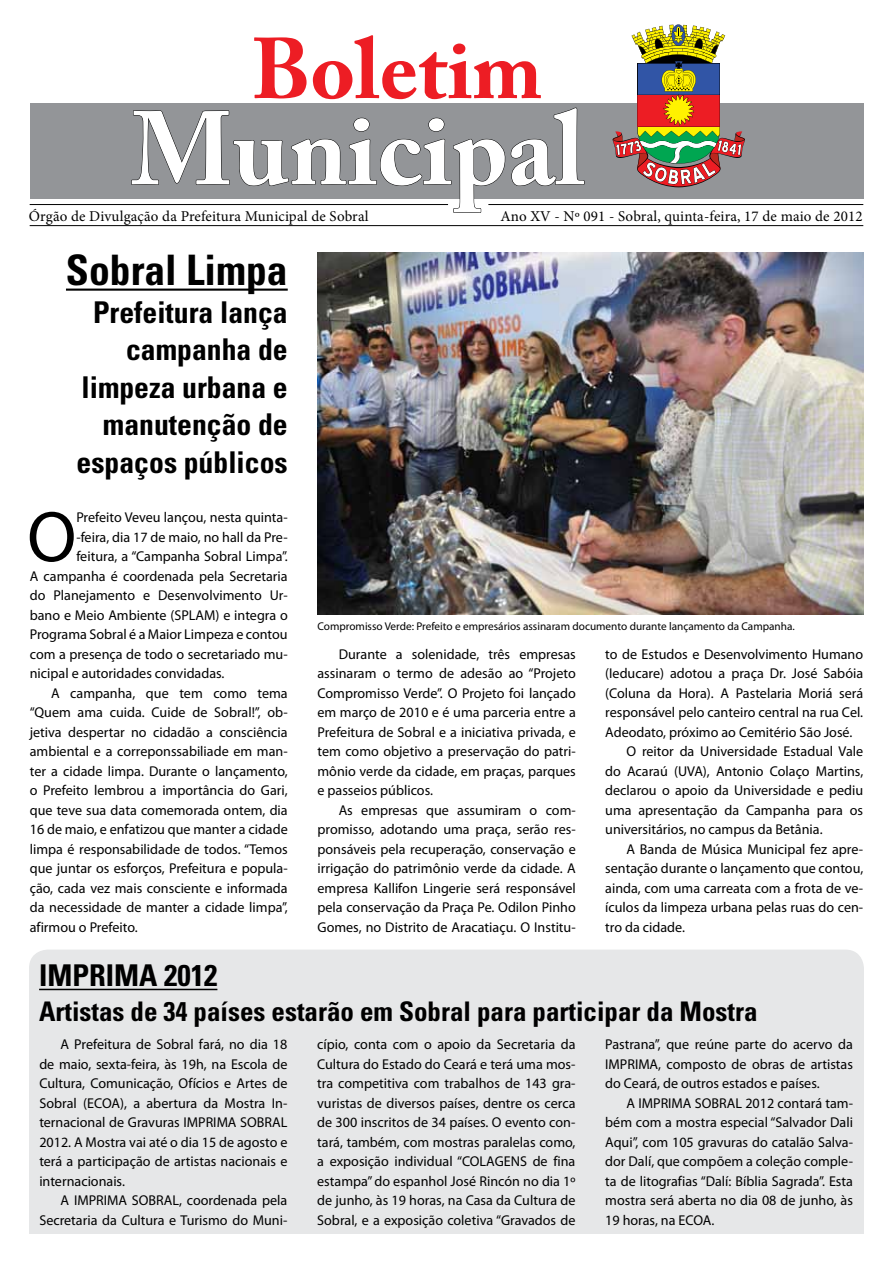
<style>
.page{position:relative;width:893px;height:1263px;background:#fff}
.page>*{position:absolute;margin:0;border:0;box-sizing:border-box;transform-origin:0 0}
.t1{font:700 103.05px "Adobe Caslon Pro";color:#f1f1f2}
.t2{font:700 85.2px "Adobe Caslon Pro";color:#ed1d24}
.t3{font:72.15px "Myriad Pro";color:#000}
.t4{font:700 condensed 42px "Univers";color:#000}
.t5{font:700 condensed 30px/37.5px "Univers";color:#000;text-align:right}
.t6{font:700 condensed 27px "Univers";color:#000}
.t7{font:15px "Minion Pro";letter-spacing:.01em;color:#000}
.t8{font:14.25px/19.5px "Myriad Pro";color:#000;text-align:justify}
.t9{font:11.25px "Myriad Pro";color:#000}
</style>
<div class="page">
<hr style="left:30px;top:225px;width:833px;height:1px;background:#000">
<div style="left:30px;top:104px;width:833px;height:95px;background:#939598"></div>
<hr style="left:30px;top:204px;width:418px;height:1px;background:#000">
<hr style="left:488px;top:204px;width:375px;height:1px;background:#000">
<svg style="left:131px;top:110px;width:374px;height:103px"></svg>
<svg style="left:511px;top:107px;width:74px;height:79px"></svg>
<svg style="left:609px;top:24px;width:140px;height:163px"></svg>
<div style="left:29px;top:949px;width:835px;height:285px;background:#e6e7e8"></div>
<hr style="left:66px;top:289px;width:222px;height:2px;background:#000">
<img style="left:317px;top:252px;width:546px;height:362px">
<hr style="left:39px;top:989px;width:178px;height:1px;background:#000">
<h2 class="t2" style="left:252px;top:19px;width:292px">Boletim</h2>
<h1 class="t1" style="left:131px;top:88px;width:455px">Municipal</h1>
<p class="t7" style="left:29px;top:206px;width:341px">Órgão de Divulgação da Prefeitura Municipal de Sobral</p>
<p class="t7" style="left:500px;top:206px;width:364px">Ano XV - Nº 091 - Sobral, quinta-feira, 17 de maio de 2012</p>
<h3 class="t4" style="left:66px;top:245px;width:223px">Sobral Limpa</h3>
<h3 class="t5" style="left:77px;top:293px;width:213px">Prefeitura lança campanha de limpeza urbana e manutenção de espaços públicos</h3>
<h3 class="t3" style="left:27px;top:492px;width:51px">O</h3>
<p class="t8" style="left:76px;top:507px;width:213px">Prefeito Veveu lançou, nesta quinta-</p>
<p class="t8" style="left:76px;top:527px;width:213px">-feira, dia 17 de maio, no hall da Pre-</p>
<p class="t8" style="left:76px;top:546px;width:213px">feitura, a “Campanha Sobral Limpa”.</p>
<p class="t8" style="left:30px;top:566px;width:259px">A campanha é coordenada pela Secretaria</p>
<p class="t8" style="left:30px;top:585px;width:259px">do Planejamento e Desenvolvimento Ur-</p>
<p class="t8" style="left:30px;top:605px;width:259px">bano e Meio Ambiente (SPLAM) e integra o</p>
<p class="t8" style="left:30px;top:624px;width:259px">Programa Sobral é a Maior Limpeza e contou</p>
<p class="t8" style="left:30px;top:644px;width:259px">com a presença de todo o secretariado mu-</p>
<p class="t8" style="left:30px;top:663px;width:196px">nicipal e autoridades convidadas.</p>
<p class="t8" style="left:51px;top:683px;width:238px">A campanha, que tem como tema</p>
<p class="t8" style="left:30px;top:702px;width:259px">“Quem ama cuida. Cuide de Sobral!”, ob-</p>
<p class="t8" style="left:30px;top:722px;width:259px">jetiva despertar no cidadão a consciência</p>
<p class="t8" style="left:30px;top:741px;width:259px">ambiental e a correponssabiliade em man-</p>
<p class="t8" style="left:30px;top:761px;width:259px">ter a cidade limpa. Durante o lançamento,</p>
<p class="t8" style="left:30px;top:780px;width:259px">o Prefeito lembrou a importância do Gari,</p>
<p class="t8" style="left:30px;top:800px;width:259px">que teve sua data comemorada ontem, dia</p>
<p class="t8" style="left:30px;top:819px;width:259px">16 de maio, e enfatizou que manter a cidade</p>
<p class="t8" style="left:30px;top:839px;width:259px">limpa é responsabilidade de todos. “Temos</p>
<p class="t8" style="left:30px;top:858px;width:259px">que juntar os esforços, Prefeitura e popula-</p>
<p class="t8" style="left:30px;top:878px;width:259px">ção, cada vez mais consciente e informada</p>
<p class="t8" style="left:30px;top:897px;width:259px">da necessidade de manter a cidade limpa”,</p>
<p class="t8" style="left:30px;top:917px;width:109px">afirmou o Prefeito.</p>
<p class="t9" style="left:317px;top:619px;width:479px">Compromisso Verde: Prefeito e empresários assinaram documento durante lançamento da Campanha.</p>
<p class="t8" style="left:605px;top:644px;width:259px">to de Estudos e Desenvolvimento Humano</p>
<p class="t8" style="left:605px;top:663px;width:259px">(Ieducare) adotou a praça Dr. José Sabóia</p>
<p class="t8" style="left:605px;top:683px;width:259px">(Coluna da Hora). A Pastelaria Moriá será</p>
<p class="t8" style="left:605px;top:702px;width:259px">responsável pelo canteiro central na rua Cel.</p>
<p class="t8" style="left:605px;top:722px;width:249px">Adeodato, próximo ao Cemitério São José.</p>
<p class="t8" style="left:626px;top:741px;width:238px">O reitor da Universidade Estadual Vale</p>
<p class="t8" style="left:605px;top:761px;width:259px">do Acaraú (UVA), Antonio Colaço Martins,</p>
<p class="t8" style="left:605px;top:780px;width:259px">declarou o apoio da Universidade e pediu</p>
<p class="t8" style="left:605px;top:800px;width:259px">uma apresentação da Campanha para os</p>
<p class="t8" style="left:605px;top:819px;width:219px">universitários, no campus da Betânia.</p>
<p class="t8" style="left:626px;top:839px;width:238px">A Banda de Música Municipal fez apre-</p>
<p class="t8" style="left:605px;top:858px;width:259px">sentação durante o lançamento que contou,</p>
<p class="t8" style="left:605px;top:878px;width:259px">ainda, com uma carreata com a frota de ve-</p>
<p class="t8" style="left:605px;top:897px;width:259px">ículos da limpeza urbana pelas ruas do cen-</p>
<p class="t8" style="left:605px;top:917px;width:81px">tro da cidade.</p>
<p class="t8" style="left:317px;top:644px;width:260px;text-indent:21px">Durante a solenidade, três empresas assinaram o termo de adesão ao “Projeto Compromisso Verde”. O Projeto foi lançado em março de 2010 e é uma parceria entre a Prefeitura de Sobral e a iniciativa privada, e tem como objetivo a preservação do patri&shy;mônio verde da cidade, em praças, parques e passeios públicos.</p>
<p class="t8" style="left:317px;top:800px;width:260px;text-indent:21px">As empresas que assumiram o com&shy;promisso, adotando uma praça, serão res&shy;ponsáveis pela recuperação, conservação e irrigação do patrimônio verde da cidade. A empresa Kallifon Lingerie será responsável pela conservação da Praça Pe. Odilon Pinho Gomes, no Distrito de Aracatiaçu. O Institu-</p>
<h3 class="t5" style="left:39px;top:957px;width:180px">IMPRIMA 2012</h3>
<h3 class="t6" style="left:39px;top:995px;width:720px">Artistas de 34 países estarão em Sobral para participar da Mostra</h3>
<p class="t8" style="left:39px;top:1035px;width:250px;text-indent:21px">A Prefeitura de Sobral fará, no dia 18 de maio, sexta-feira, às 19h, na Escola de Cultura, Comunicação, Ofícios e Artes de Sobral (ECOA), a abertura da Mostra In&shy;ternacional de Gravuras IMPRIMA SOBRAL 2012. A Mostra vai até o dia 15 de agosto e terá a participação de artistas nacionais e internacionais.</p>
<p class="t8" style="left:39px;top:1190px;width:250px;text-align:right">A IMPRIMA SOBRAL, coordenada pela<br>Secretaria da Cultura e Turismo do Muni-</p>
<p class="t8" style="left:317px;top:1034px;width:260px">cípio, conta com o apoio da Secretaria da Cultura do Estado do Ceará e terá uma mos&shy;tra competitiva com trabalhos de 143 gra&shy;vuristas de diversos países, dentre os cerca de 300 inscritos de 34 países. O evento con&shy;tará, também, com mostras paralelas como, a exposição individual “COLAGENS de fina estampa” do espanhol José Rincón no dia 1º de junho, às 19 horas, na Casa da Cultura de Sobral, e a exposição coletiva “Gravados de</p>
<p class="t8" style="left:605px;top:1034px;width:249px">Pastrana”, que reúne parte do acervo da IMPRIMA, composto de obras de artistas do Ceará, de outros estados e países.</p>
<p class="t8" style="left:605px;top:1093px;width:249px;text-indent:21px">A IMPRIMA SOBRAL 2012 contará tam&shy;bém com a mostra especial “Salvador Dali Aqui”, com 105 gravuras do catalão Salva&shy;dor Dalí, que compõem a coleção comple&shy;ta de litografias “Dalí: Bíblia Sagrada”. Esta mostra será aberta no dia 08 de junho, às 19 horas, na ECOA.</p>
</div>
